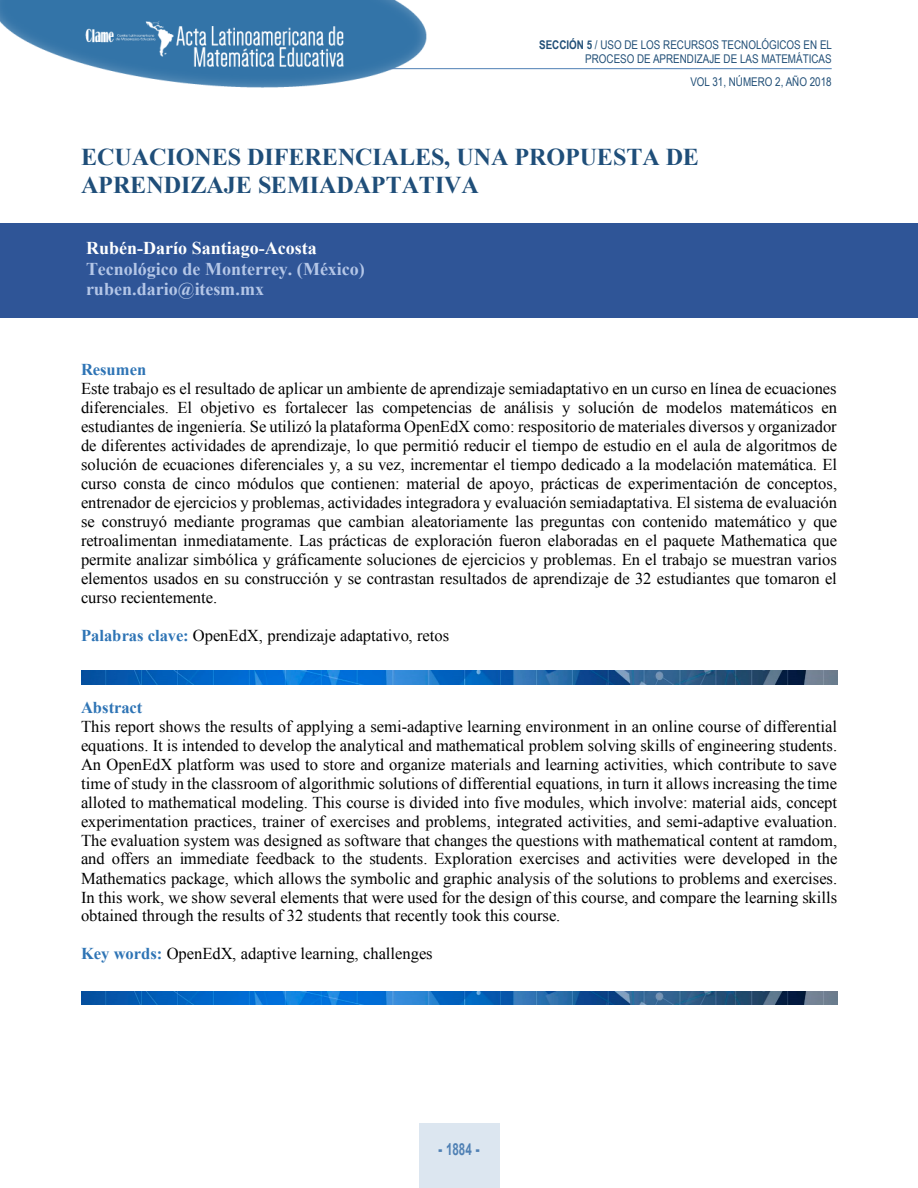
<style>
.page{position:relative;width:918px;height:1188px;background:#fff}
.page>*{position:absolute;margin:0;border:0;box-sizing:border-box;transform-origin:0 0}
.t1{font:700 24.15px/27.8px "Times New Roman";letter-spacing:-.005em;color:#1f4e79}
.t2{font:700 18px/20.9px "Times New Roman";color:#b4c6e7}
.t3{font:700 18px "Times New Roman";color:#fff}
.t4{font:16.5px/19px "Times New Roman";color:#000;text-align:justify}
.t5{font:700 16.5px "Times New Roman";letter-spacing:-.005em;color:#2e74b5}
.t6{font:700 16.5px "Arial";color:#4f80b4;scale:.7 1}
.t7{font:12px/14.4px "Arial Narrow";color:#214f77;text-align:right}
.t8{font:11.85px "Arial Narrow";color:#1f4e79}
.t9{font:700 11.85px "Arial Narrow";color:#1f4e79}
.s1{font-weight:700}
.s2{font-weight:700;color:#2e74b5}
.s3{font-weight:900}
</style>
<div class="page">
<img style="left:0;top:0;width:435px;height:88px">
<hr style="left:389px;top:68px;width:443px;height:1px;background:#4f80b4">
<div style="left:419px;top:1123px;width:80px;height:65px;background:#dce6f0"></div>
<img style="left:81px;top:671px;width:756px;height:13px">
<img style="left:81px;top:991px;width:756px;height:14px">
<div style="left:0;top:223px;width:918px;height:95px;background:#2f5597"></div>
<p class="t8" style="left:525px;top:34px;width:306px"><span class="s1">CAPITULO 1 /</span> ANÁLISIS DEL DISCURSO MATEMÁTICO ESCOLAR</p>
<p class="t9" style="left:738px;top:60px;width:93px">VOL 31, NÚMERO 1</p>
<p class="t7" style="left:539px;top:37px;width:294px"><span class="s1">SECCIÓN 5</span> / USO DE LOS RECURSOS TECNOLÓGICOS EN EL<br>PROCESO DE APRENDIZAJE DE LAS MATEMÁTICAS</p>
<p class="t7" style="left:690px;top:75px;width:143px">VOL 31, NÚMERO 2, AÑO 2018</p>
<h1 class="t1" style="left:81px;top:143px;width:619px">ECUACIONES DIFERENCIALES, UNA PROPUESTA DE<br>APRENDIZAJE SEMIADAPTATIVA</h1>
<p class="t3" style="left:86px;top:238px;width:232px">Rubén-Darío Santiago-Acosta</p>
<p class="t2" style="left:86px;top:258px;width:280px">Tecnológico de Monterrey. (México) ruben.dario@itesm.mx</p>
<p class="t5" style="left:81px;top:361px;width:67px">Resumen</p>
<p class="t4" style="left:81px;top:379px;width:758px">Este trabajo es el resultado de aplicar un ambiente de aprendizaje semiadaptativo en un curso en línea de ecuaciones diferenciales. El objetivo es fortalecer las competencias de análisis y solución de modelos matemáticos en estudiantes de ingeniería. Se utilizó la plataforma OpenEdX como: respositorio de materiales diversos y organizador de diferentes actividades de aprendizaje, lo que permitió reducir el tiempo de estudio en el aula de algoritmos de solución de ecuaciones diferenciales y, a su vez, incrementar el tiempo dedicado a la modelación matemática. El curso consta de cinco módulos que contienen: material de apoyo, prácticas de experimentación de conceptos, entrenador de ejercicios y problemas, actividades integradora y evaluación semiadaptativa. El sistema de evaluación se construyó mediante programas que cambian aleatoriamente las preguntas con contenido matemático y que retroalimentan inmediatamente. Las prácticas de exploración fueron elaboradas en el paquete Mathematica que permite analizar simbólica y gráficamente soluciones de ejercicios y problemas. En el trabajo se muestran varios elementos usados en su construcción y se contrastan resultados de aprendizaje de 32 estudiantes que tomaron el curso recientemente.</p>
<p class="t4" style="left:81px;top:626px;width:370px"><span class="s2">Palabras clave:</span> OpenEdX, prendizaje adaptativo, retos</p>
<p class="t5" style="left:81px;top:698px;width:63px">Abstract</p>
<p class="t4" style="left:81px;top:717px;width:758px">This report shows the results of applying a semi-adaptive learning environment in an online course of differential equations. It is intended to develop the analytical and mathematical problem solving skills of engineering students.<br>An OpenEdX platform was used to store and organize materials and learning activities, which contribute to save time of study in the classroom of algorithmic solutions of differential equations, in turn it allows increasing the time alloted to mathematical modeling. This course is divided into five modules, which involve: material aids, concept experimentation practices, trainer of exercises and problems, integrated activities, and semi-adaptive evaluation.<br>The evaluation system was designed as software that changes the questions with mathematical content at ramdom, and offers an immediate feedback to the students. Exploration exercises and activities were developed in the Mathematics package, which allows the symbolic and graphic analysis of the solutions to problems and exercises.<br>In this work, we show several elements that were used for the design of this course, and compare the learning skills obtained through the results of 32 students that recently took this course.</p>
<p class="t4" style="left:81px;top:944px;width:353px"><span class="s2">Key words:</span> OpenEdX, adaptive learning, challenges</p>
<p class="t6" style="left:438px;top:1140px;width:60px"><span class="s3">-</span> 1884 <span class="s3">-</span></p>
</div>
